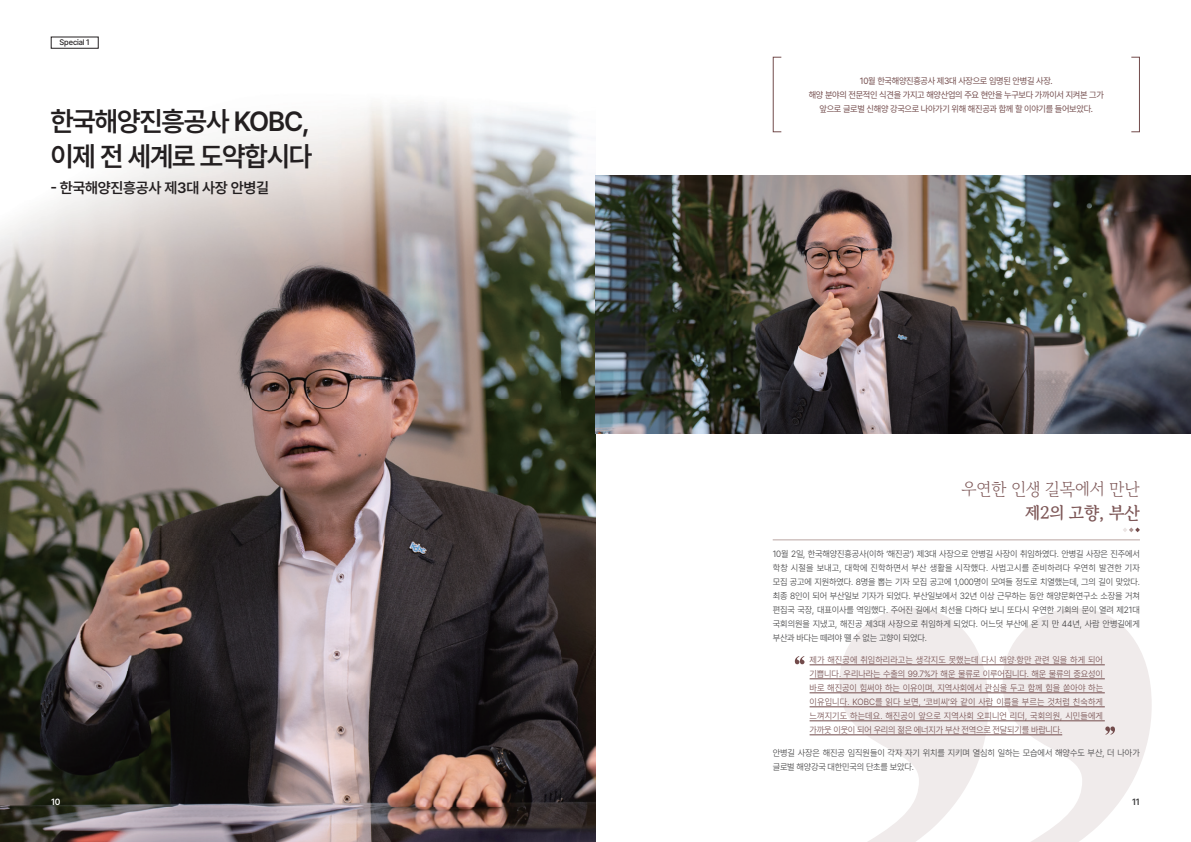
<style>
.page{position:relative;width:1191px;height:842px;background:#fff}
.page>*{position:absolute;margin:0;border:0;box-sizing:border-box;transform-origin:0 0}
.t1{font:600 27.6px/35px "Pretendard";letter-spacing:-.04em;color:#231f20}
.t2{font:17.5px "Gowun Batang";letter-spacing:-.02em;color:#7d5757;scale:.96 1}
.t3{font:700 17.5px "Gowun Batang";letter-spacing:-.02em;color:#7d5757;scale:.96 1}
.t4{font:600 15px "Pretendard";letter-spacing:-.02em;color:#231f20}
.t5{font:300 9px/14px "Pretendard";letter-spacing:-.005em;color:#3e3e3f;text-align:justify;scale:.96 1}
.t6{font:300 9px/14px "Pretendard";letter-spacing:-.02em;color:#724b4b;text-align:justify;scale:.96 1}
.t7{font:9px/14px "Pretendard";letter-spacing:-.03em;color:#724b4b;text-align:center;scale:.96 1}
.t8{font:600 9px "Pretendard";color:#fff}
.t9{font:600 9px "Pretendard";color:#3e3e3f}
.t10{font:500 8px "Pretendard";letter-spacing:-.02em;color:#231f20}
</style>
<div class="page">
<img style="left:0;top:398px;width:595px;height:444px">
<img style="left:0;top:105px;width:595px;height:293px">
<svg style="left:839px;top:608px;width:312px;height:234px;fill:#f0ebeb"></svg>
<img style="left:595px;top:176px;width:596px;height:258px">
<hr style="left:809px;top:665px;width:295px;height:1px;background:#724b4b">
<hr style="left:809px;top:679px;width:295px;height:1px;background:#724b4b">
<hr style="left:809px;top:693px;width:295px;height:1px;background:#724b4b">
<hr style="left:809px;top:707px;width:295px;height:1px;background:#724b4b">
<hr style="left:809px;top:721px;width:295px;height:1px;background:#724b4b">
<hr style="left:809px;top:735px;width:253px;height:1px;background:#724b4b">
<div style="left:772px;top:57px;width:10px;height:75px;border:1px solid #724b4b"></div>
<div style="left:1130px;top:57px;width:10px;height:75px;border:1px solid #724b4b"></div>
<hr style="left:772px;top:540px;width:368px;height:1px;background:#baa5a2">
<svg style="left:795px;top:656px;width:9px;height:8px"></svg>
<svg style="left:1105px;top:726px;width:10px;height:9px"></svg>
<svg style="left:1123px;top:527px;width:17px;height:5px"></svg>
<p class="t10" style="left:60px;top:37px;width:32px">Special 1</p>
<h1 class="t1" style="left:50px;top:103px;width:263px">한국해양진흥공사 KOBC, 이제 전 세계로 도약합시다</h1>
<h3 class="t4" style="left:50px;top:177px;width:220px">- 한국해양진흥공사 제3대 사장 안병길</h3>
<p class="t7" style="left:808px;top:73px;width:309px">10월 한국해양진흥공사 제3대 사장으로 임명된 안병길 사장.<br>해양 분야의 전문적인 식견을 가지고 해양산업의 주요 현안을 누구보다 가까이서 지켜본 그가 앞으로 글로벌 신해양 강국으로 나아가기 위해 해진공과 함께 할 이야기를 들어보았다.</p>
<h2 class="t2" style="left:961px;top:476px;width:188px">우연한 인생 길목에서 만난</h2>
<h2 class="t3" style="left:1025px;top:499px;width:121px">제2의 고향, 부산</h2>
<p class="t5" style="left:772px;top:546px;width:384px">10월 2일, 한국해양진흥공사(이하 ‘해진공’) 제3대 사장으로 안병길 사장이 취임하였다. 안병길 사장은 진주에서 학창 시절을 보내고, 대학에 진학하면서 부산 생활을 시작했다. 사법고시를 준비하려다 우연히 발견한 기자 모집 공고에 지원하였다. 8명을 뽑는 기자 모집 공고에 1,000명이 모여들 정도로 치열했는데, 그의 길이 맞았다. 최종 8인이 되어 부산일보 기자가 되었다. 부산일보에서 32년 이상 근무하는 동안 해양문화연구소 소장을 거쳐 편집국 국장, 대표이사를 역임했다. 주어진 길에서 최선을 다하다 보니 또다시 우연한 기회의 문이 열려 제21대 국회의원을 지냈고, 해진공 제3대 사장으로 취임하게 되었다. 어느덧 부산에 온 지 만 44년, 사람 안병길에게 부산과 바다는 떼려야 뗄 수 없는 고향이 되었다.</p>
<p class="t6" style="left:809px;top:653px;width:307px">제가 해진공에 취임하리라고는 생각지도 못했는데 다시 해양‧항만 관련 일을 하게 되어 기쁩니다. 우리나라는 수출의 99.7%가 해운 물류로 이루어집니다. 해운 물류의 중요성이 바로 해진공이 힘써야 하는 이유이며, 지역사회에서 관심을 두고 함께 힘을 쏟아야 하는 이유입니다. KOBC를 읽다 보면, ‘코비씨’와 같이 사람 이름을 부르는 것처럼 친숙하게 느껴지기도 하는데요. 해진공이 앞으로 지역사회 오피니언 리더, 국회의원, 시민들에게 가까웃 이웃이 되어 우리의 젊은 에너지가 부산 전역으로 전달되기를 바랍니다.</p>
<p class="t5" style="left:772px;top:745px;width:384px">안병길 사장은 해진공 임직원들이 각자 자기 위치를 지키며 열심히 일하는 모습에서 해양수도 부산, 더 나아가 글로벌 해양강국 대한민국의 단초를 보았다.</p>
<p class="t8" style="left:51px;top:795px;width:11px">10</p>
<p class="t9" style="left:1132px;top:795px;width:9px">11</p>
</div>
